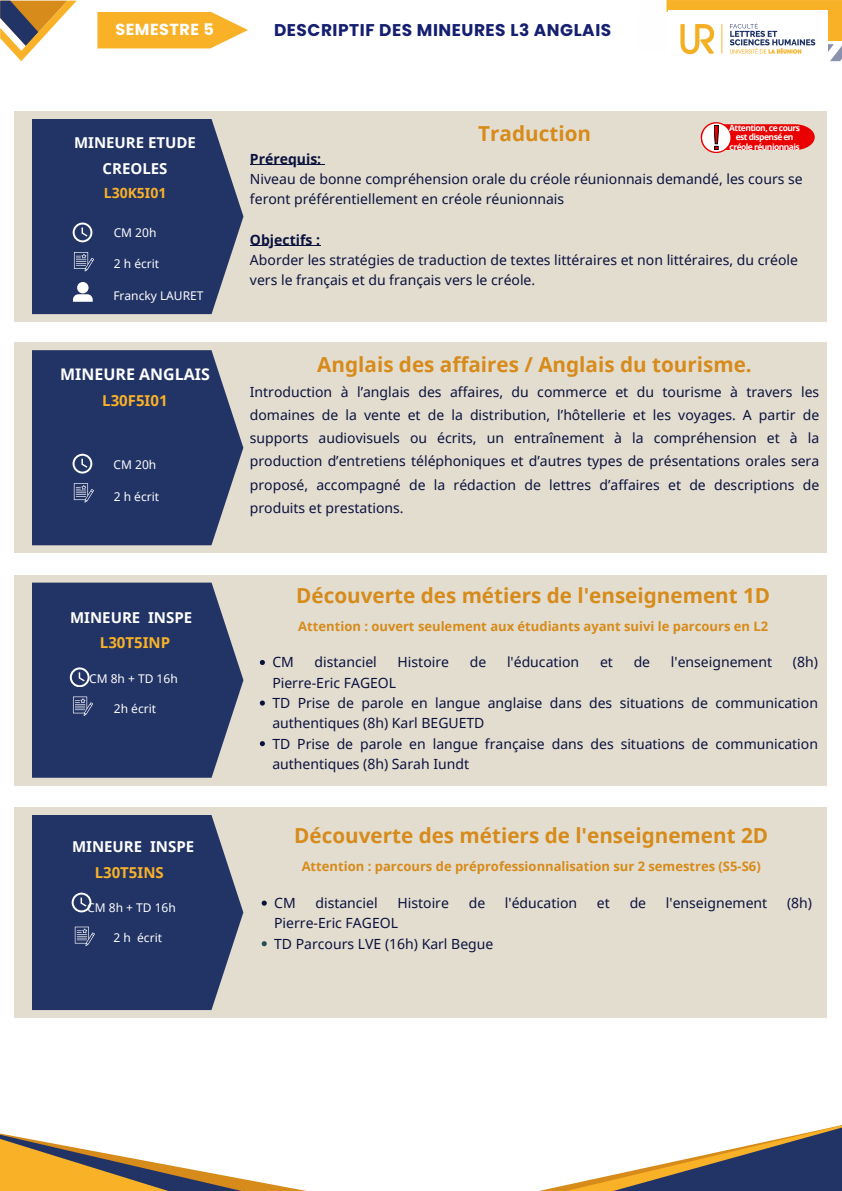
<style>
.page{position:relative;width:842px;height:1191px;background:#fff}
.page>*{position:absolute;margin:0;border:0;box-sizing:border-box;transform-origin:0 0}
.t1{font:700 20.7px "Noto Sans";color:#d68b1a}
.t2{font:700 17px "Poppins";letter-spacing:.03em;color:#141f70}
.t3{font:700 16px "Noto Sans";color:#fefefe}
.t4{font:700 16px "Poppins";letter-spacing:.03em;color:#fff}
.t5{font:700 15px/25.5px "Noto Sans";color:#fefefe;text-align:center}
.t6{font:700 15px "Noto Sans";color:#f9b127}
.t7{font:14px/23.2px "Noto Sans";color:#0b113d}
.t8{font:700 14px "Noto Sans";color:#0b113d}
.t9{font:700 14px "Noto Sans";color:#f9b127}
.t10{font:700 13px "Noto Sans";color:#d68b1a}
.t11{font:12px "Noto Sans";color:#fefefe}
.t12{font:700 8.5px "Open Sans";letter-spacing:-.065em;color:#fff}
.s1{color:#f9b127}
.s2{font-weight:700}
</style>
<div class="page">
<svg style="left:97px;top:12px;width:151px;height:36px;background:#f9ba41"></svg>
<svg style="left:0;top:1px;width:77px;height:60px"></svg>
<svg style="left:666px;top:0;width:176px;height:61px"></svg>
<img style="left:669px;top:11px;width:159px;height:50px">
<svg style="left:0;top:1137px;width:301px;height:53px"></svg>
<svg style="left:797px;top:1125px;width:45px;height:10px"></svg>
<svg style="left:544px;top:1135px;width:298px;height:55px"></svg>
<div style="left:14px;top:111px;width:813px;height:210px;background:#e1dacc"></div>
<svg style="left:32px;top:119px;width:211px;height:195px;background:#30416e"></svg>
<svg style="left:73px;top:222px;width:19px;height:20px"></svg>
<svg style="left:74px;top:252px;width:20px;height:19px"></svg>
<svg style="left:73px;top:282px;width:19px;height:19px"></svg>
<svg style="left:701px;top:122px;width:31px;height:31px"></svg>
<svg style="left:702px;top:123px;width:28px;height:29px"></svg>
<svg style="left:701px;top:124px;width:114px;height:26px;background:#e83938"></svg>
<hr style="left:250px;top:164px;width:67px;height:1px;background:#0b113d">
<hr style="left:250px;top:245px;width:70px;height:1px;background:#0b113d">
<div style="left:14px;top:575px;width:813px;height:210px;background:#e1dacc"></div>
<svg style="left:32px;top:582px;width:211px;height:195px;background:#31416e"></svg>
<svg style="left:73px;top:696px;width:20px;height:20px"></svg>
<svg style="left:70px;top:667px;width:19px;height:20px"></svg>
<svg style="left:260px;top:660px;width:5px;height:5px"></svg>
<svg style="left:260px;top:700px;width:5px;height:5px"></svg>
<svg style="left:260px;top:741px;width:5px;height:5px"></svg>
<div style="left:14px;top:807px;width:813px;height:210px;background:#e1dacc"></div>
<svg style="left:32px;top:815px;width:211px;height:194px;background:#30406e"></svg>
<svg style="left:75px;top:926px;width:20px;height:20px"></svg>
<svg style="left:72px;top:892px;width:19px;height:20px"></svg>
<svg style="left:262px;top:900px;width:5px;height:5px"></svg>
<svg style="left:262px;top:941px;width:5px;height:5px"></svg>
<div style="left:14px;top:342px;width:813px;height:210px;background:#e1dacc"></div>
<svg style="left:32px;top:350px;width:211px;height:195px;background:#30406e"></svg>
<svg style="left:73px;top:453px;width:19px;height:20px"></svg>
<svg style="left:74px;top:483px;width:20px;height:19px"></svg>
<h2 class="t4" style="left:116px;top:18px;width:100px">SEMESTRE 5</h2>
<p class="t2" style="left:274px;top:18px;width:339px">DESCRIPTIF DES MINEURES L3 ANGLAIS</p>
<p class="t5" style="left:74px;top:129px;width:123px">MINEURE ETUDE<br>CREOLES</p>
<p class="t9" style="left:104px;top:183px;width:64px">L30K5I01</p>
<p class="t11" style="left:114px;top:224px;width:44px">CM 20h</p>
<p class="t11" style="left:114px;top:255px;width:47px">2 h écrit</p>
<p class="t11" style="left:113px;top:287px;width:92px">Francky LAURET</p>
<h6 class="t3" style="left:60px;top:362px;width:151px">MINEURE ANGLAIS</h6>
<h6 class="t6" style="left:102px;top:390px;width:67px">L30F5I01</h6>
<p class="t11" style="left:114px;top:456px;width:44px">CM 20h</p>
<p class="t11" style="left:114px;top:487px;width:47px">2 h écrit</p>
<h3 class="t5" style="left:70px;top:604px;width:124px">MINEURE INSPE<br><span class="s1">L30T5INP</span></h3>
<h6 class="t11" style="left:89px;top:669px;width:90px">CM 8h + TD 16h</h6>
<h6 class="t11" style="left:114px;top:699px;width:44px">2h écrit</h6>
<h2 class="t5" style="left:72px;top:833px;width:124px">MINEURE INSPE<br><span class="s1">L30T5INS</span></h2>
<h6 class="t11" style="left:87px;top:899px;width:90px">CM 8h + TD 16h</h6>
<h6 class="t11" style="left:114px;top:929px;width:50px">2 h écrit</h6>
<p class="t1" style="left:478px;top:119px;width:114px">Traduction</p>
<h4 class="t12" style="left:729px;top:122px;width:72px">Attention, ce cours</h4>
<p class="t12" style="left:736px;top:131px;width:59px">est dispensé en</p>
<p class="t12" style="left:730px;top:140px;width:72px">créole réunionnais</p>
<p class="t8" style="left:250px;top:149px;width:73px">Prérequis:</p>
<p class="t7" style="left:250px;top:168px;width:554px;line-height:20.2px">Niveau de bonne compréhension orale du créole réunionnais demandé, les cours se feront préférentiellement en créole réunionnais</p>
<p class="t7" style="left:250px;top:229px;width:550px;line-height:20.2px"><span class="s2">Objectifs :<br></span>Aborder les stratégies de traduction de textes littéraires et non littéraires, du créole vers le français et du français vers le créole.</p>
<h1 class="t1" style="left:317px;top:350px;width:436px">Anglais des affaires / Anglais du tourisme.</h1>
<h1 class="t7" style="left:250px;top:379px;width:571px;text-align:justify">Introduction à l’anglais des affaires, du commerce et du tourisme à travers les domaines de la vente et de la distribution, l’hôtellerie et les voyages. A partir de supports audiovisuels ou écrits, un entraînement à la compréhension et à la production d’entretiens téléphoniques et d’autres types de présentations orales sera proposé, accompagné de la rédaction de lettres d’affaires et de descriptions de produits et prestations.</h1>
<h6 class="t1" style="left:296px;top:580px;width:475px">Découverte des métiers de l'enseignement 1D</h6>
<p class="t10" style="left:298px;top:616px;width:471px">Attention : ouvert seulement aux étudiants ayant suivi le parcours en L2</p>
<p class="t7" style="left:272px;top:650px;width:23px">CM</p>
<p class="t7" style="left:315px;top:650px;width:64px">distanciel</p>
<p class="t7" style="left:398px;top:650px;width:53px">Histoire</p>
<p class="t7" style="left:470px;top:650px;width:18px">de</p>
<p class="t7" style="left:507px;top:650px;width:74px">l'éducation</p>
<p class="t7" style="left:600px;top:650px;width:14px">et</p>
<p class="t7" style="left:634px;top:650px;width:18px">de</p>
<p class="t7" style="left:671px;top:650px;width:103px">l'enseignement</p>
<p class="t7" style="left:793px;top:650px;width:27px">(8h)</p>
<p class="t7" style="left:272px;top:670px;width:125px">Pierre-Eric FAGEOL</p>
<p class="t7" style="left:272px;top:692px;width:547px;line-height:20.3px">TD Prise de parole en langue anglaise dans des situations de communication authentiques (8h) Karl BEGUETD</p>
<p class="t7" style="left:272px;top:732px;width:547px;line-height:20.3px">TD Prise de parole en langue française dans des situations de communication authentiques (8h) Sarah Iundt</p>
<p class="t1" style="left:294px;top:821px;width:475px">Découverte des métiers de l'enseignement 2D</p>
<p class="t10" style="left:302px;top:857px;width:461px">Attention : parcours de préprofessionnalisation sur 2 semestres (S5-S6)</p>
<h3 class="t7" style="left:274px;top:890px;width:23px">CM</h3>
<h3 class="t7" style="left:315px;top:890px;width:64px">distanciel</h3>
<h3 class="t7" style="left:397px;top:890px;width:53px">Histoire</h3>
<h3 class="t7" style="left:469px;top:890px;width:18px">de</h3>
<h3 class="t7" style="left:505px;top:890px;width:74px">l'éducation</h3>
<h3 class="t7" style="left:597px;top:890px;width:14px">et</h3>
<h3 class="t7" style="left:630px;top:890px;width:18px">de</h3>
<h3 class="t7" style="left:666px;top:890px;width:103px">l'enseignement</h3>
<h3 class="t7" style="left:787px;top:890px;width:27px">(8h)</h3>
<h3 class="t7" style="left:274px;top:911px;width:125px">Pierre-Eric FAGEOL</h3>
<h6 class="t7" style="left:274px;top:931px;width:221px">TD Parcours LVE (16h) Karl Begue</h6>
</div>
